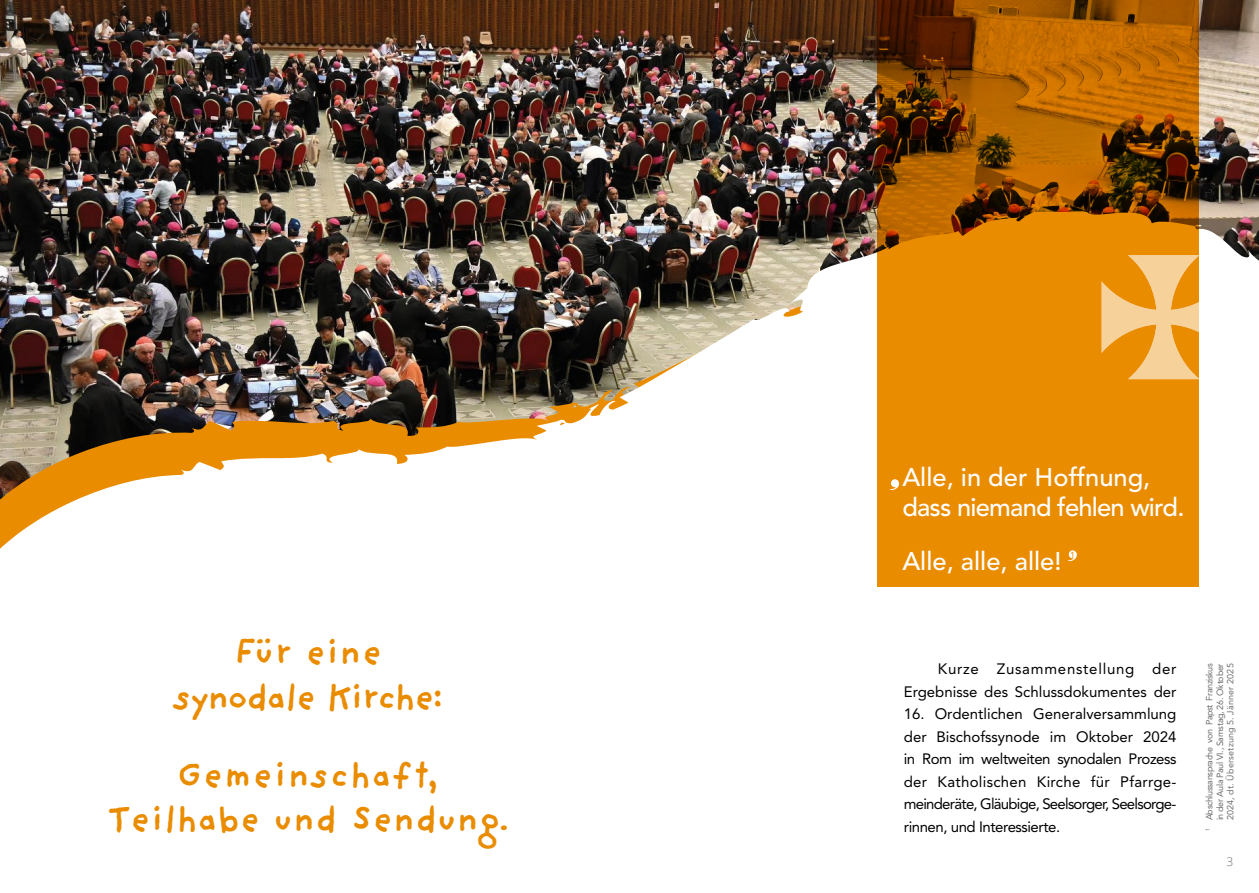
<style>
.page{position:relative;width:1259px;height:893px;background:#fff}
.page>*{position:absolute;margin:0;border:0;box-sizing:border-box;transform-origin:0 0}
.t1{font:700 36.75px/44.1px "Providence Sans Pro";color:#ea8c00;text-align:center}
.t2{font:700 36.75px/44.1px "Providence Sans Pro";letter-spacing:-.04em;color:#ea8c00;text-align:center}
.t3{font:500 25.5px/30px "Avenir LT Std";letter-spacing:-.03em;color:#fff}
.t4{font:500 25.5px "Avenir LT Std";color:#fff}
.t5{font:15px/22.5px "Avenir LT Std";color:#000;text-align:right}
.t6{font:300 12px "Open Sans";color:#706f6f}
.t7{font:9px/10.5px "Avenir LT Std";letter-spacing:.02em;color:#706f6f;text-align:justify}
.t8{font:8.7px "Avenir LT Std";color:#ea8c00}
</style>
<div class="page">
<img style="left:0;top:0;width:1259px;height:213px">
<img style="left:0;top:213px;width:1259px;height:374px">
<svg style="left:877px;top:0;width:321px;height:587px;background:#c57200"></svg>
<svg style="left:890px;top:479px;width:10px;height:11px"></svg>
<svg style="left:1068px;top:550px;width:10px;height:11px"></svg>
<svg style="left:1101px;top:249px;width:124px;height:130px"></svg>
<h1 class="t2" style="left:173px;top:630px;width:271px">Für eine synodale Kirche:</h1>
<h1 class="t1" style="left:106px;top:752px;width:405px">Gemeinschaft,<br>Teilhabe und Sendung.</h1>
<h2 class="t3" style="left:902px;top:463px;width:284px">Alle, in der Hoffnung, dass niemand fehlen wird.</h2>
<h2 class="t4" style="left:902px;top:546px;width:161px">Alle, alle, alle!</h2>
<p class="t8" style="left:1070px;top:550px;width:6px">1</p>
<p class="t5" style="left:904px;top:658px;width:274px">Kurze Zusammenstellung der<br>Ergebnisse des Schlussdokumentes der</p>
<p class="t5" style="left:904px;top:703px;width:274px;text-align:justify">16. Ordentlichen Generalversammlung der Bischofssynode im Oktober 2024 in Rom im weltweiten synodalen Prozess der Katholischen Kirche für Pfarrge&shy;meinderäte, Gläubige, Seelsorger, Seelsorge&shy;rinnen, und Interessierte.</p>
<p class="t7" style="left:1204px;top:820px;width:159px;text-indent:-11px;rotate:-90deg"><sup>1</sup> Abschlussansprache von Papst Franziskus in der Aula Paul VI., Samstag, 26. Oktober 2024, dt. Übersetzung 5. Jänner 2025</p>
<p class="t6" style="left:1226px;top:854px;width:8px">3</p>
</div>
